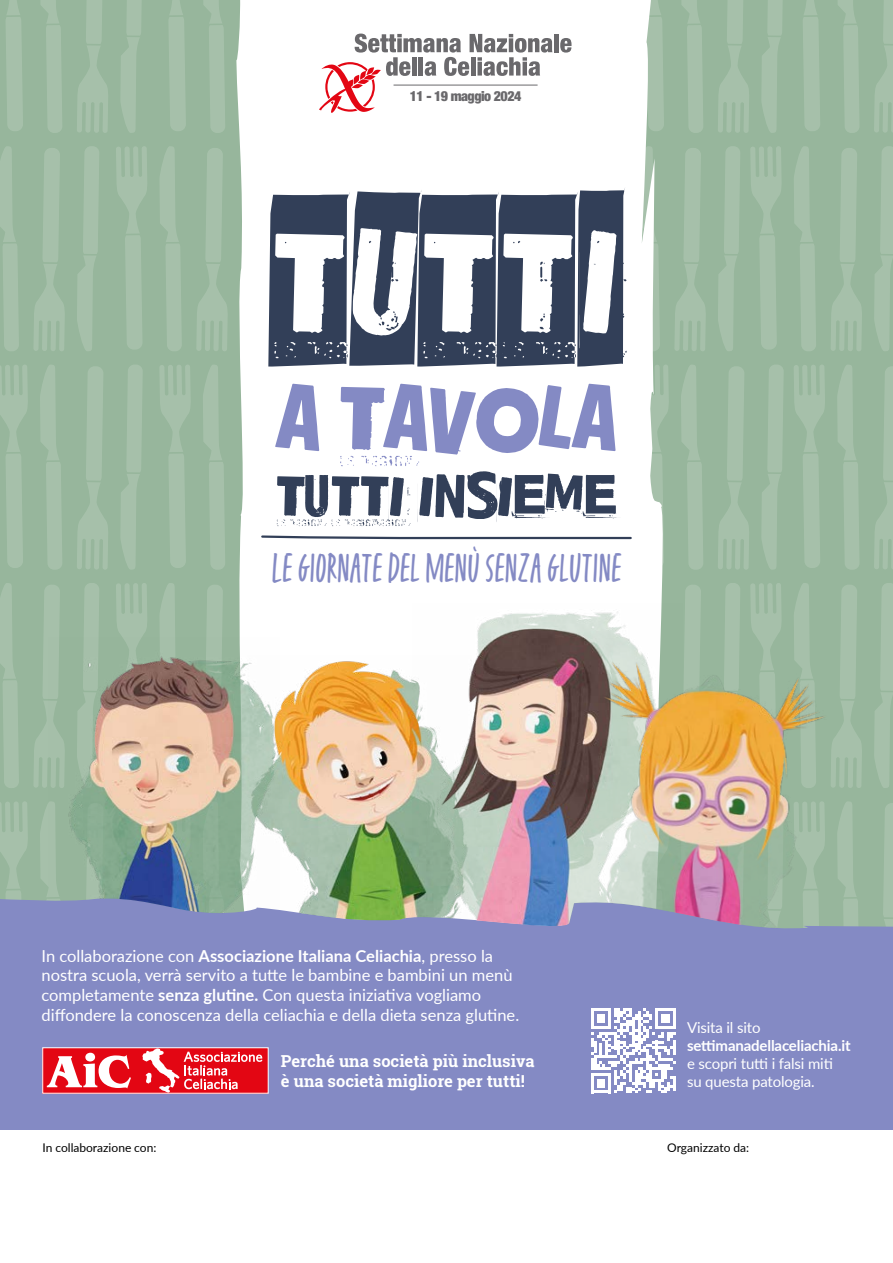
<style>
.page{position:relative;width:893px;height:1263px;background:#fff}
.page>*{position:absolute;margin:0;border:0;box-sizing:border-box;transform-origin:0 0}
.t1{font:165px "Jadefedgah 80";color:#323f58}
.t2{font:105px "Jadefedga 08";color:#848ac4}
.t3{font:66px "Jadefedga 08";letter-spacing:.02em;color:#323f58}
.t4{font:48px "Fave Condensed One Pro";color:#848ac4}
.t5{font:16.5px/19.8px "Lato";color:#fff}
.t6{font:700 16.5px/19.8px "Roboto Slab";color:#fff}
.t7{font:15px/18px "Lato";letter-spacing:-.01em;color:#fff}
.t8{font:700 15px "Lato";letter-spacing:-.01em;color:#fff}
.t9{font:900 condensed 13.95px "Helvetica Neue LT Std";letter-spacing:-.035em;color:#6a696c}
.t10{font:12px "Lato";color:#000}
.s1{font-weight:700}
</style>
<div class="page">
<div style="left:0;top:0;width:893px;height:1071px;background:#97b69c"></div>
<svg style="left:682px;top:0;width:21px;height:133px"></svg>
<svg style="left:803px;top:0;width:17px;height:131px"></svg>
<svg style="left:838px;top:0;width:21px;height:133px"></svg>
<svg style="left:718px;top:0;width:31px;height:133px"></svg>
<svg style="left:762px;top:0;width:20px;height:133px"></svg>
<svg style="left:874px;top:0;width:19px;height:132px"></svg>
<svg style="left:750px;top:146px;width:31px;height:203px"></svg>
<svg style="left:794px;top:146px;width:22px;height:205px"></svg>
<svg style="left:675px;top:148px;width:31px;height:203px"></svg>
<svg style="left:718px;top:146px;width:22px;height:205px"></svg>
<svg style="left:831px;top:148px;width:31px;height:203px"></svg>
<svg style="left:874px;top:146px;width:19px;height:205px"></svg>
<svg style="left:750px;top:583px;width:31px;height:66px"></svg>
<svg style="left:794px;top:583px;width:15px;height:66px"></svg>
<svg style="left:684px;top:585px;width:17px;height:64px"></svg>
<svg style="left:725px;top:583px;width:15px;height:66px"></svg>
<svg style="left:835px;top:585px;width:27px;height:203px"></svg>
<svg style="left:874px;top:583px;width:19px;height:205px"></svg>
<svg style="left:681px;top:365px;width:22px;height:205px"></svg>
<svg style="left:794px;top:365px;width:31px;height:203px"></svg>
<svg style="left:837px;top:365px;width:22px;height:205px"></svg>
<svg style="left:718px;top:366px;width:31px;height:203px"></svg>
<svg style="left:762px;top:365px;width:21px;height:204px"></svg>
<svg style="left:874px;top:366px;width:19px;height:203px"></svg>
<svg style="left:837px;top:802px;width:19px;height:93px"></svg>
<svg style="left:884px;top:803px;width:9px;height:92px"></svg>
<svg style="left:6px;top:0;width:17px;height:131px"></svg>
<svg style="left:41px;top:0;width:21px;height:133px"></svg>
<svg style="left:169px;top:0;width:17px;height:131px"></svg>
<svg style="left:203px;top:0;width:22px;height:133px"></svg>
<svg style="left:77px;top:0;width:31px;height:133px"></svg>
<svg style="left:121px;top:0;width:20px;height:133px"></svg>
<svg style="left:0;top:146px;width:19px;height:205px"></svg>
<svg style="left:116px;top:146px;width:31px;height:203px"></svg>
<svg style="left:160px;top:146px;width:22px;height:205px"></svg>
<svg style="left:34px;top:148px;width:31px;height:203px"></svg>
<svg style="left:77px;top:146px;width:22px;height:205px"></svg>
<svg style="left:197px;top:148px;width:31px;height:203px"></svg>
<svg style="left:0;top:583px;width:19px;height:205px"></svg>
<svg style="left:116px;top:583px;width:31px;height:53px"></svg>
<svg style="left:160px;top:583px;width:15px;height:53px"></svg>
<svg style="left:34px;top:585px;width:26px;height:203px"></svg>
<svg style="left:84px;top:583px;width:15px;height:53px"></svg>
<svg style="left:207px;top:585px;width:16px;height:51px"></svg>
<svg style="left:0;top:365px;width:28px;height:203px"></svg>
<svg style="left:40px;top:365px;width:22px;height:205px"></svg>
<svg style="left:160px;top:365px;width:31px;height:203px"></svg>
<svg style="left:203px;top:365px;width:22px;height:205px"></svg>
<svg style="left:77px;top:366px;width:31px;height:203px"></svg>
<svg style="left:121px;top:365px;width:22px;height:204px"></svg>
<svg style="left:0;top:802px;width:28px;height:93px"></svg>
<svg style="left:40px;top:805px;width:8px;height:90px"></svg>
<div style="left:236px;top:0;width:428px;height:655px;background:#fff"></div>
<div style="left:0;top:895px;width:893px;height:234px;background:#848ac4"></div>
<div style="left:240px;top:364px;width:429px;height:206px;background:#fff"></div>
<img style="left:247px;top:655px;width:164px;height:267px">
<img style="left:411px;top:603px;width:253px;height:325px">
<img style="left:592px;top:649px;width:243px;height:284px">
<img style="left:48px;top:636px;width:233px;height:279px">
<svg style="left:555px;top:801px;width:148px;height:292px;background:#a3a6c4"></svg>
<hr style="left:673px;top:1076px;width:3px;height:14px;background:#fff">
<svg style="left:316px;top:0;width:271px;height:133px;background:#eee7e8"></svg>
<div style="left:43px;top:1048px;width:225px;height:45px;background:#e30613"></div>
<div style="left:43px;top:1047px;width:225px;height:46px;border:1px solid #fff"></div>
<div style="left:85px;top:1053px;width:10px;height:8px;background:#fff;border-radius:50%"></div>
<svg style="left:47px;top:1055px;width:84px;height:33px"></svg>
<svg style="left:142px;top:1048px;width:120px;height:44px"></svg>
<p class="t9" style="left:410px;top:87px;width:113px">11 - 19 maggio 2024</p>
<h1 class="t1" style="left:270px;top:172px;width:355px">TUTTI</h1>
<h2 class="t2" style="left:276px;top:355px;width:343px">A TAVOLA</h2>
<h3 class="t3" style="left:276px;top:456px;width:342px">TUTTI INSIEME</h3>
<h3 class="t4" style="left:272px;top:545px;width:351px">LE GIORNATE DEL MENÙ SENZA GLUTINE</h3>
<p class="t5" style="left:42px;top:945px;width:479px">In collaborazione con <span class="s1">Associazione Italiana Celiachia</span>, presso la nostra scuola, verrà servito a tutte le bambine e bambini un menù completamente <span class="s1">senza glutine.</span> Con questa iniziativa vogliamo diffondere la conoscenza della celiachia e della dieta senza glutine.</p>
<p class="t6" style="left:281px;top:1051px;width:255px">Perché una società più inclusiva è una società migliore per tutti!</p>
<p class="t7" style="left:687px;top:1018px;width:75px">Visita il sito</p>
<p class="t8" style="left:687px;top:1034px;width:165px">settimanadellaceliachia.it</p>
<p class="t7" style="left:687px;top:1054px;width:147px">e scopri tutti i falsi miti su questa patologia.</p>
<p class="t10" style="left:43px;top:1139px;width:115px">In collaborazione con:</p>
<p class="t10" style="left:667px;top:1139px;width:84px">Organizzato da:</p>
</div>
